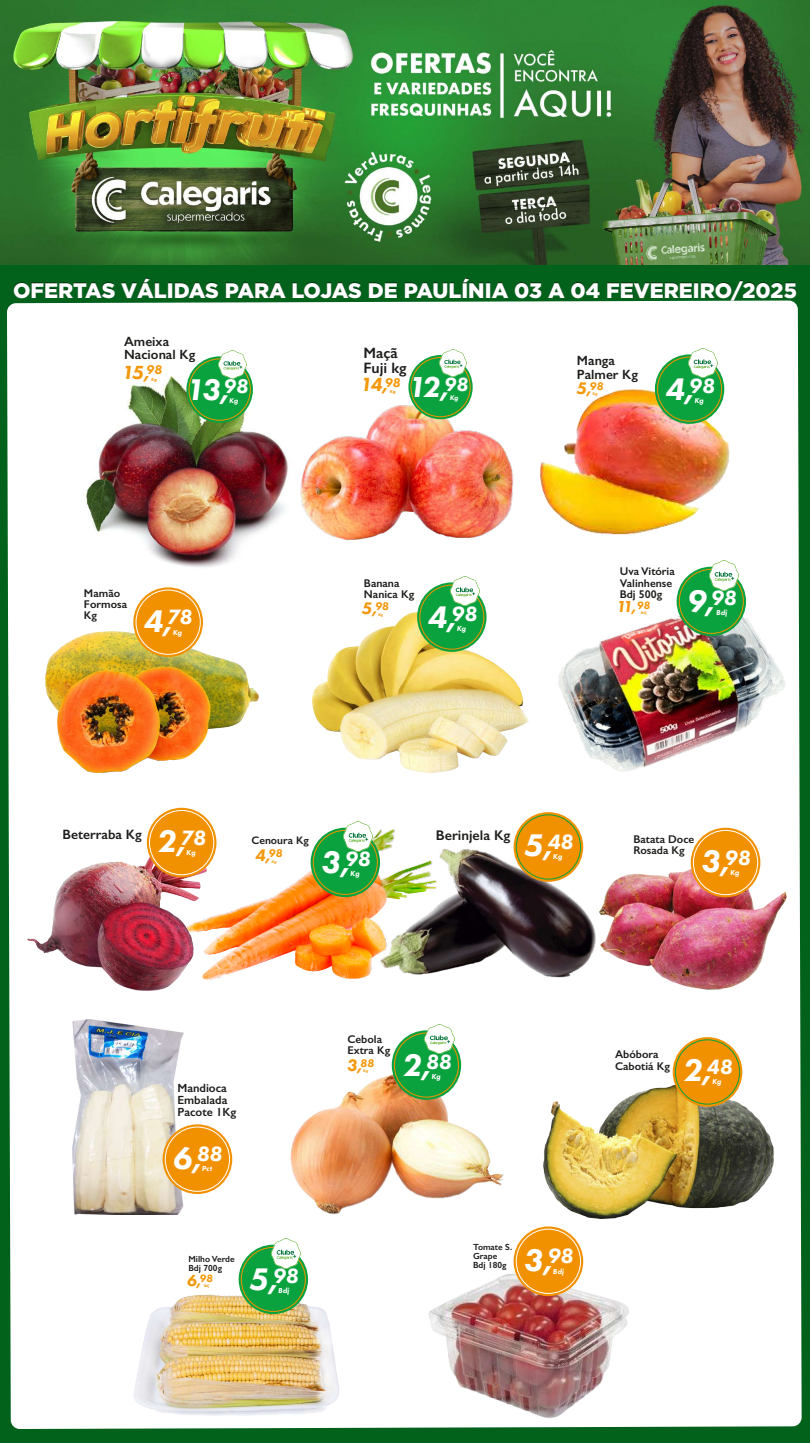
<style>
.page{position:relative;width:810px;height:1443px;background:#02621b}
.page>*{position:absolute;margin:0;border:0;box-sizing:border-box;transform-origin:0 0}
.t1{font:italic 800 32.47px "Futura PT";color:#fff}
.t2{font:italic 800 32.4px "Futura PT";color:#fff}
.t3{font:italic 800 30.97px "Futura PT";color:#fff}
.t4{font:italic 800 29.92px "Futura PT";color:#fff}
.t5{font:italic 800 21.45px "Futura PT";color:#fff}
.t6{font:900 21px "Gotham";color:#fff}
.t7{font:italic 800 19.73px "Futura PT";color:#f3980a}
.t8{font:italic 800 17.33px "Futura PT";color:#f3980a}
.t9{font:italic 800 16.5px "Futura PT";color:#f3980a}
.t10{font:600 15.15px/15.1px "Gill Sans";letter-spacing:-.005em;color:#1d1d1b}
.t11{font:600 14.1px "Gill Sans";color:#1d1d1b}
.t12{font:600 13.58px "Gill Sans";color:#1d1d1c}
.t13{font:600 13.42px/13.4px "Gill Sans";color:#1d1d1b}
.t14{font:600 11.93px/11.9px "Gill Sans";color:#1d1d1b}
.t15{font:600 11.25px/11.2px "Gill Sans";color:#1d1d1b}
.t16{font:600 10.95px "Gill Sans";color:#1d1d1c}
.t17{font:600 8.93px/8.9px "Gill Sans";color:#1d1d1c}
.t18{font:italic 800 7.5px "Futura PT";letter-spacing:-.03em;color:#fff}
.t19{font:italic 800 7.2px "Futura PT";color:#fff}
.t20{font:italic 800 6.9px "Futura PT";color:#fff}
.t21{font:italic 800 4.57px "Futura PT";color:#f3980a}
.t22{font:italic 800 3.97px "Futura PT";letter-spacing:-.03em;color:#f3980a}
.t23{font:italic 800 3.82px "Futura PT";color:#f3980a}
</style>
<div class="page">
<img style="left:13px;top:277px;width:784px;height:24px">
<img style="left:0;top:0;width:810px;height:264px">
<div style="left:7px;top:301px;width:795px;height:1128px;background:#fff"></div>
<img style="left:167px;top:820px;width:285px;height:173px">
<img style="left:379px;top:837px;width:220px;height:160px">
<div style="left:514px;top:812px;width:69px;height:70px;background:#f29100;border-radius:50%"></div>
<div style="left:516px;top:815px;width:65px;height:64px;border:1px solid #09a23e;border-radius:50%"></div>
<img style="left:543px;top:1061px;width:230px;height:157px">
<div style="left:673px;top:1037px;width:69px;height:70px;background:#f29100;border-radius:50%"></div>
<div style="left:675px;top:1040px;width:65px;height:64px;border:1px solid #09a23e;border-radius:50%"></div>
<img style="left:275px;top:1021px;width:245px;height:245px">
<div style="left:392px;top:1030px;width:69px;height:70px;background:#09a23e;border-radius:50%"></div>
<div style="left:394px;top:1033px;width:65px;height:64px;border:1px solid #f29100;border-radius:50%"></div>
<img style="left:425px;top:1025px;width:29px;height:29px">
<img style="left:298px;top:395px;width:217px;height:146px">
<img style="left:45px;top:631px;width:214px;height:141px">
<img style="left:599px;top:861px;width:188px;height:129px">
<img style="left:422px;top:1266px;width:215px;height:161px">
<img style="left:313px;top:612px;width:216px;height:160px">
<img style="left:73px;top:1020px;width:110px;height:195px">
<img style="left:28px;top:840px;width:178px;height:151px">
<div style="left:147px;top:808px;width:69px;height:69px;background:#f29100;border-radius:50%"></div>
<div style="left:149px;top:810px;width:65px;height:65px;border:1px solid #fff;border-radius:50%"></div>
<div style="left:514px;top:1226px;width:69px;height:70px;background:#f29100;border-radius:50%"></div>
<div style="left:516px;top:1229px;width:65px;height:65px;border:1px solid #fff;border-radius:50%"></div>
<div style="left:133px;top:587px;width:70px;height:70px;background:#f29100;border-radius:50%"></div>
<div style="left:136px;top:590px;width:64px;height:65px;border:1px solid #fff;border-radius:50%"></div>
<div style="left:163px;top:1124px;width:69px;height:70px;background:#f29100;border-radius:50%"></div>
<div style="left:165px;top:1127px;width:65px;height:65px;border:1px solid #fff;border-radius:50%"></div>
<img style="left:530px;top:357px;width:208px;height:208px">
<div style="left:691px;top:828px;width:69px;height:69px;background:#f29100;border-radius:50%"></div>
<div style="left:693px;top:830px;width:65px;height:65px;border:1px solid #fff;border-radius:50%"></div>
<img style="left:131px;top:1288px;width:212px;height:132px">
<div style="left:239px;top:1245px;width:69px;height:69px;background:#09a23e;border-radius:50%"></div>
<div style="left:241px;top:1247px;width:65px;height:65px;border:1px solid #f29100;border-radius:50%"></div>
<img style="left:272px;top:1239px;width:29px;height:29px">
<img style="left:82px;top:369px;width:211px;height:211px">
<div style="left:186px;top:356px;width:67px;height:67px;background:#09a23e;border-radius:50%"></div>
<div style="left:189px;top:359px;width:62px;height:61px;border:1px solid #f29100;border-radius:50%"></div>
<img style="left:218px;top:351px;width:28px;height:28px">
<div style="left:408px;top:355px;width:65px;height:64px;background:#09a23e;border-radius:50%"></div>
<div style="left:411px;top:357px;width:59px;height:60px;border:1px solid #f29100;border-radius:50%"></div>
<img style="left:439px;top:350px;width:27px;height:27px">
<img style="left:543px;top:599px;width:254px;height:184px">
<div style="left:677px;top:567px;width:69px;height:69px;background:#09a23e;border-radius:50%"></div>
<div style="left:679px;top:569px;width:65px;height:65px;border:1px solid #f29100;border-radius:50%"></div>
<img style="left:710px;top:561px;width:29px;height:29px">
<div style="left:417px;top:582px;width:70px;height:70px;background:#09a23e;border-radius:50%"></div>
<div style="left:420px;top:585px;width:64px;height:64px;border:1px solid #f29100;border-radius:50%"></div>
<img style="left:450px;top:577px;width:29px;height:29px">
<div style="left:655px;top:354px;width:69px;height:70px;background:#09a23e;border-radius:50%"></div>
<div style="left:657px;top:357px;width:65px;height:64px;border:1px solid #f29100;border-radius:50%"></div>
<img style="left:688px;top:349px;width:29px;height:29px">
<div style="left:311px;top:828px;width:69px;height:69px;background:#09a23e;border-radius:50%"></div>
<div style="left:313px;top:830px;width:65px;height:65px;border:1px solid #f29100;border-radius:50%"></div>
<img style="left:344px;top:822px;width:29px;height:29px">
<h3 class="t6" style="left:13px;top:278px;width:785px">OFERTAS VÁLIDAS PARA LOJAS DE PAULÍNIA 03 A 04 FEVEREIRO/2025</h3>
<p class="t13" style="left:124px;top:334px;width:73px">Ameixa<br>Nacional Kg</p>
<h3 class="t3" style="left:186px;top:371px;width:64px">13,<sup>98</sup></h3>
<h3 class="t10" style="left:363px;top:345px;width:45px">Maçã<br>Fuji kg</h3>
<h3 class="t7" style="left:122px;top:360px;width:42px">15,<sup>98</sup></h3>
<p class="t21" style="left:151px;top:376px;width:7px">Kg</p>
<h3 class="t7" style="left:360px;top:372px;width:42px">14,<sup>98</sup></h3>
<p class="t21" style="left:390px;top:389px;width:7px">Kg</p>
<h3 class="t4" style="left:408px;top:369px;width:62px">12,<sup>98</sup></h3>
<p class="t20" style="left:450px;top:394px;width:10px">Kg</p>
<p class="t19" style="left:229px;top:396px;width:10px">Kg</p>
<p class="t15" style="left:84px;top:587px;width:45px">Mamão<br>Formosa<br>Kg</p>
<h1 class="t1" style="left:143px;top:600px;width:50px">4,<sup>78</sup></h1>
<p class="t18" style="left:173px;top:627px;width:11px">Kg</p>
<p class="t15" style="left:364px;top:577px;width:52px">Banana<br>Nanica Kg</p>
<h3 class="t8" style="left:362px;top:598px;width:29px">5,<sup>98</sup></h3>
<p class="t22" style="left:378px;top:612px;width:6px">Kg</p>
<h2 class="t2" style="left:427px;top:597px;width:51px">4,<sup>98</sup></h2>
<p class="t18" style="left:457px;top:624px;width:11px">Kg</p>
<p class="t13" style="left:577px;top:354px;width:63px">Manga<br>Palmer Kg</p>
<h3 class="t8" style="left:576px;top:377px;width:29px">5,<sup>98</sup></h3>
<p class="t22" style="left:593px;top:392px;width:6px">Kg</p>
<h2 class="t2" style="left:665px;top:369px;width:51px">4,<sup>98</sup></h2>
<p class="t18" style="left:695px;top:396px;width:11px">Kg</p>
<p class="t15" style="left:620px;top:566px;width:57px">Uva Vitória<br>Valinhense<br>Bdj 500g</p>
<h3 class="t9" style="left:616px;top:596px;width:35px">11,<sup>98</sup></h3>
<p class="t23" style="left:641px;top:610px;width:7px">Bdj</p>
<h2 class="t2" style="left:687px;top:582px;width:51px">9,<sup>98</sup></h2>
<p class="t18" style="left:716px;top:608px;width:13px">Bdj</p>
<p class="t12" style="left:62px;top:826px;width:81px">Beterraba Kg</p>
<h1 class="t1" style="left:157px;top:821px;width:50px">2,<sup>78</sup></h1>
<p class="t18" style="left:186px;top:848px;width:11px">Kg</p>
<p class="t16" style="left:251px;top:834px;width:59px">Cenoura Kg</p>
<h3 class="t8" style="left:255px;top:844px;width:29px">4,<sup>98</sup></h3>
<p class="t22" style="left:272px;top:859px;width:6px">Kg</p>
<h2 class="t2" style="left:321px;top:842px;width:51px">3,<sup>98</sup></h2>
<p class="t18" style="left:350px;top:869px;width:11px">Kg</p>
<p class="t11" style="left:436px;top:826px;width:76px">Berinjela Kg</p>
<h1 class="t1" style="left:524px;top:825px;width:51px">5,<sup>48</sup></h1>
<p class="t18" style="left:553px;top:852px;width:11px">Kg</p>
<p class="t15" style="left:633px;top:833px;width:62px">Batata Doce<br>Rosada Kg</p>
<h1 class="t1" style="left:701px;top:841px;width:51px">3,<sup>98</sup></h1>
<p class="t18" style="left:730px;top:868px;width:11px">Kg</p>
<p class="t14" style="left:177px;top:1082px;width:61px">Mandioca<br>Embalada<br>Pacote 1Kg</p>
<h1 class="t1" style="left:173px;top:1137px;width:51px">6,<sup>88</sup></h1>
<p class="t18" style="left:202px;top:1164px;width:11px">Pct</p>
<p class="t17" style="left:188px;top:1255px;width:48px">Milho Verde<br>Bdj 700g</p>
<h3 class="t9" style="left:187px;top:1270px;width:27px">6,<sup>98</sup></h3>
<p class="t23" style="left:204px;top:1284px;width:7px">Bdj</p>
<h2 class="t2" style="left:249px;top:1259px;width:51px">5,<sup>98</sup></h2>
<p class="t18" style="left:278px;top:1286px;width:13px">Bdj</p>
<p class="t15" style="left:347px;top:1033px;width:44px">Cebola<br>Extra Kg</p>
<h3 class="t8" style="left:347px;top:1054px;width:29px">3,<sup>88</sup></h3>
<p class="t22" style="left:363px;top:1068px;width:6px">Kg</p>
<h2 class="t2" style="left:402px;top:1045px;width:30px">2,</h2>
<h3 class="t5" style="left:426px;top:1048px;width:27px">88</h3>
<p class="t18" style="left:431px;top:1072px;width:11px">Kg</p>
<p class="t15" style="left:615px;top:1049px;width:56px">Abóbora<br>Cabotiá Kg</p>
<h1 class="t1" style="left:683px;top:1050px;width:51px">2,<sup>48</sup></h1>
<p class="t18" style="left:712px;top:1077px;width:11px">Kg</p>
<p class="t17" style="left:473px;top:1243px;width:41px">Tomate S.<br>Grape<br>Bdj 180g</p>
<h1 class="t1" style="left:524px;top:1240px;width:51px">3,<sup>98</sup></h1>
<p class="t18" style="left:553px;top:1266px;width:13px">Bdj</p>
</div>
